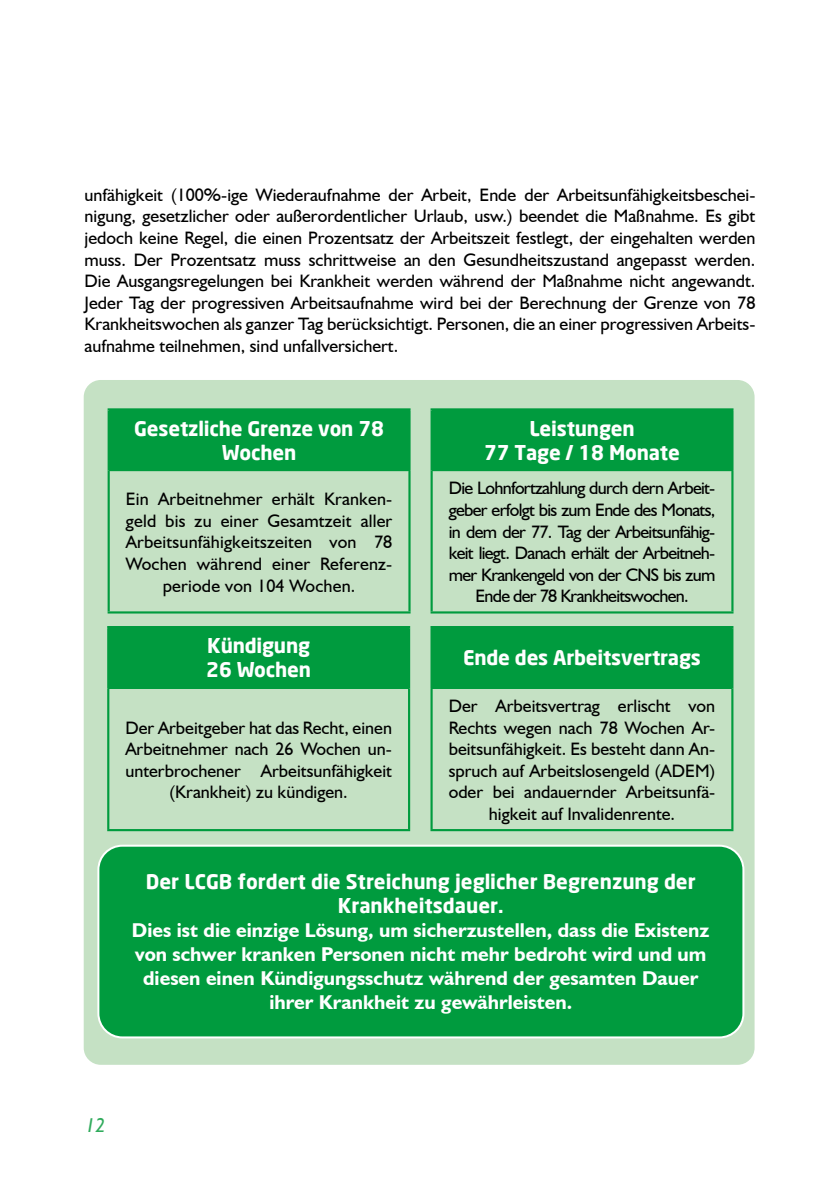
<style>
.page{position:relative;width:840px;height:1191px;background:#fff}
.page>*{position:absolute;margin:0;border:0;box-sizing:border-box;transform-origin:0 0}
.t1{font:700 20px/24px "Humanist 521 BT";color:#fff;text-align:center}
.t2{font:700 20px/24px "Neo Sans";letter-spacing:-.01em;color:#fff;text-align:center}
.t3{font:italic 20px "Humanist 521 BT";color:#30ab5c}
.t4{font:18px/21.6px "Humanist 521 BT";color:#000;text-align:center}
.t5{font:18px/21.6px "Humanist 521 BT";letter-spacing:-.04em;color:#000;text-align:center}
</style>
<div class="page">
<div style="left:84px;top:380px;width:670px;height:684px;background:#c5e1c4;border-radius:17px"></div>
<div style="left:98px;top:845px;width:645px;height:192px;background:#009b3e;border-radius:24px"></div>
<div style="left:97px;top:844px;width:647px;height:194px;border:2px solid #fff;border-radius:24px"></div>
<div style="left:109px;top:409px;width:300px;height:61px;background:#009b3e"></div>
<hr style="left:107px;top:410px;width:3px;height:60px;background:#009b3e">
<hr style="left:107px;top:408px;width:303px;height:2px;background:#009b3e">
<hr style="left:408px;top:410px;width:2px;height:60px;background:#009b3e">
<hr style="left:107px;top:470px;width:3px;height:141px;background:#009b3e">
<hr style="left:110px;top:470px;width:298px;height:1px;background:#009b3e">
<hr style="left:408px;top:470px;width:2px;height:141px;background:#009b3e">
<hr style="left:107px;top:611px;width:303px;height:2px;background:#009b3e">
<div style="left:431px;top:409px;width:301px;height:61px;background:#009b3e"></div>
<hr style="left:430px;top:410px;width:2px;height:60px;background:#009b3e">
<hr style="left:430px;top:408px;width:303px;height:2px;background:#009b3e">
<hr style="left:731px;top:410px;width:2px;height:60px;background:#009b3e">
<hr style="left:430px;top:470px;width:2px;height:141px;background:#009b3e">
<hr style="left:432px;top:470px;width:299px;height:1px;background:#009b3e">
<hr style="left:731px;top:470px;width:2px;height:141px;background:#009b3e">
<hr style="left:430px;top:611px;width:303px;height:2px;background:#009b3e">
<div style="left:108px;top:627px;width:301px;height:61px;background:#009b3e"></div>
<hr style="left:107px;top:628px;width:2px;height:60px;background:#009b3e">
<hr style="left:107px;top:626px;width:303px;height:2px;background:#009b3e">
<hr style="left:408px;top:628px;width:2px;height:60px;background:#009b3e">
<hr style="left:107px;top:688px;width:2px;height:141px;background:#009b3e">
<hr style="left:109px;top:688px;width:299px;height:1px;background:#009b3e">
<hr style="left:408px;top:688px;width:2px;height:141px;background:#009b3e">
<hr style="left:107px;top:829px;width:303px;height:2px;background:#009b3e">
<div style="left:431px;top:627px;width:301px;height:61px;background:#009b3e"></div>
<hr style="left:430px;top:628px;width:2px;height:60px;background:#009b3e">
<hr style="left:430px;top:626px;width:303px;height:2px;background:#009b3e">
<hr style="left:730px;top:628px;width:3px;height:60px;background:#009b3e">
<hr style="left:430px;top:688px;width:2px;height:141px;background:#009b3e">
<hr style="left:432px;top:688px;width:298px;height:1px;background:#009b3e">
<hr style="left:730px;top:688px;width:3px;height:141px;background:#009b3e">
<hr style="left:430px;top:829px;width:303px;height:2px;background:#009b3e">
<p class="t4" style="left:84px;top:183px;width:672px;text-align:justify">unfähigkeit (100%-ige Wiederaufnahme der Arbeit, Ende der Arbeitsunfähigkeitsbeschei&shy;nigung, gesetzlicher oder außerordentlicher Urlaub, usw.) beendet die Maßnahme. Es gibt jedoch keine Regel, die einen Prozentsatz der Arbeitszeit festlegt, der eingehalten werden muss. Der Prozentsatz muss schrittweise an den Gesundheitszustand angepasst werden.<br>Die Ausgangsregelungen bei Krankheit werden während der Maßnahme nicht angewandt.<br>Jeder Tag der progressiven Arbeitsaufnahme wird bei der Berechnung der Grenze von 78<br>Krankheitswochen als ganzer Tag berücksichtigt. Personen, die an einer progressiven Arbeits&shy;aufnahme teilnehmen, sind unfallversichert.</p>
<p class="t2" style="left:134px;top:416px;width:251px">Gesetzliche Grenze von 78<br>Wochen</p>
<p class="t4" style="left:126px;top:488px;width:268px">Ein Arbeitnehmer erhält Kranken&shy;geld bis zu einer Gesamtzeit aller<br>Arbeitsunfähigkeitszeiten von 78<br>Wochen während einer Referenz&shy;periode von 104 Wochen.</p>
<p class="t2" style="left:206px;top:633px;width:106px;text-align:left">Kündigung<br>26 Wochen</p>
<p class="t4" style="left:125px;top:716px;width:268px">Der Arbeitgeber hat das Recht, einen Arbeitnehmer nach 26 Wochen un&shy;unterbrochener Arbeitsunfähigkeit (Krankheit) zu kündigen.</p>
<p class="t2" style="left:484px;top:416px;width:197px">Leistungen<br>77 Tage / 18 Monate</p>
<p class="t5" style="left:448px;top:477px;width:268px">Die Lohnfortzahlung durch dern Arbeit&shy;geber erfolgt bis zum Ende des Monats, in dem der 77. Tag der Arbeitsunfähig&shy;keit liegt. Danach erhält der Arbeitneh&shy;mer Krankengeld von der CNS bis zum Ende der 78 Krankheitswochen.</p>
<p class="t2" style="left:463px;top:645px;width:239px">Ende des Arbeitsvertrags</p>
<p class="t4" style="left:448px;top:695px;width:268px">Der Arbeitsvertrag erlischt von Rechts wegen nach 78 Wochen Ar&shy;beitsunfähigkeit. Es besteht dann An&shy;spruch auf Arbeitslosengeld (ADEM) oder bei andauernder Arbeitsunfä&shy;higkeit auf Invalidenrente.</p>
<p class="t2" style="left:146px;top:869px;width:551px">Der LCGB fordert die Streichung jeglicher Begrenzung der<br>Krankheitsdauer.</p>
<p class="t1" style="left:132px;top:918px;width:578px">Dies ist die einzige Lösung, um sicherzustellen, dass die Existenz von schwer kranken Personen nicht mehr bedroht wird und um diesen einen Kündigungsschutz während der gesamten Dauer ihrer Krankheit zu gewährleisten.</p>
<p class="t3" style="left:85px;top:1112px;width:22px">12</p>
</div>
